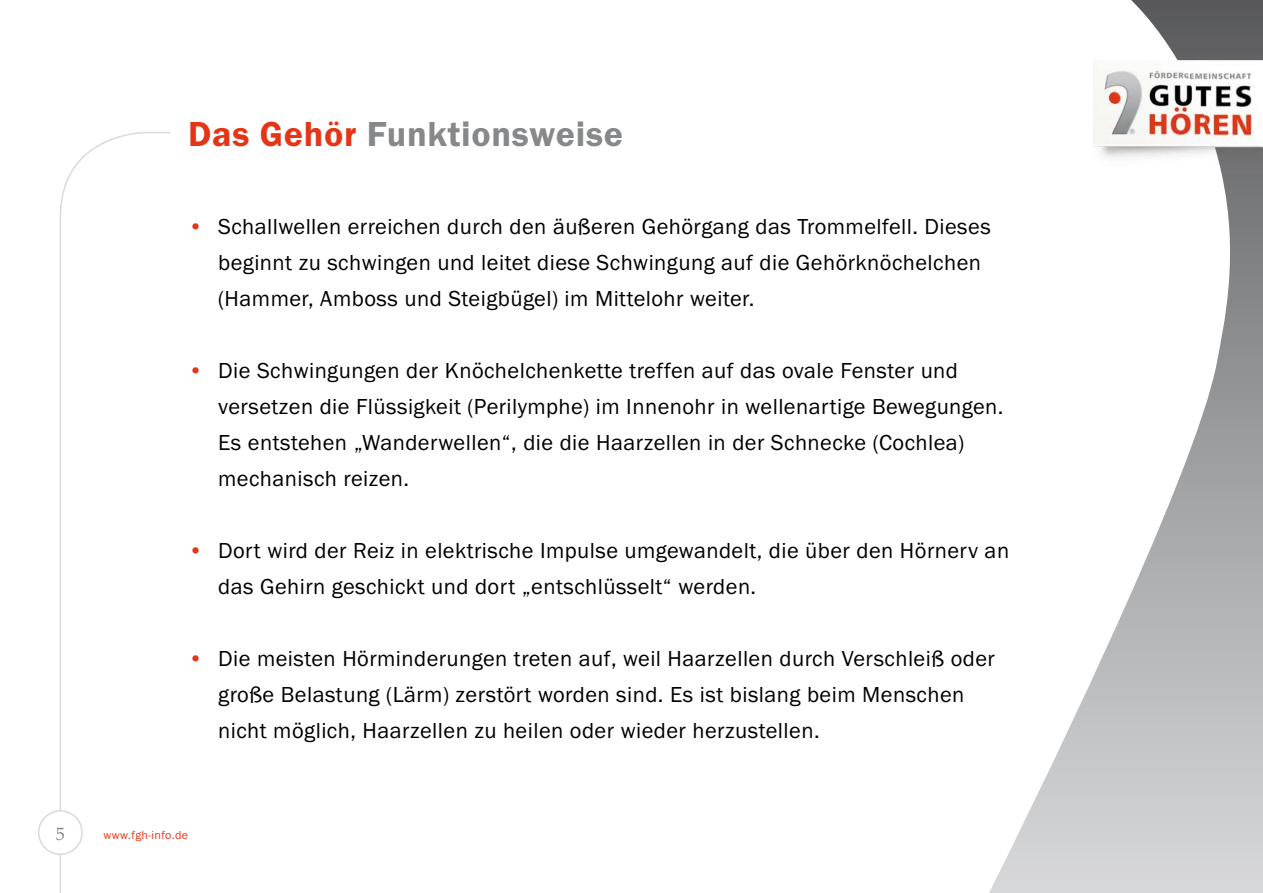
<style>
.page{position:relative;width:1263px;height:893px;background:#fff}
.page>*{position:absolute;margin:0;border:0;box-sizing:border-box;transform-origin:0 0}
.t1{font:600 36px "Franklin Gothic Itc T";letter-spacing:.02em;color:#87888a}
.t2{font:22.5px/36px "Franklin Gothic Itc T";letter-spacing:.02em;color:#000}
.t3{font:18px "Palatino";color:#87888a}
.t4{font:12px "Franklin Gothic Itc T";letter-spacing:.03em;color:#e53517}
.s1{color:#e53517}
</style>
<div class="page">
<svg style="left:59px;top:132px;width:111px;height:761px"></svg>
<svg style="left:989px;top:0;width:274px;height:893px"></svg>
<img style="left:1093px;top:60px;width:84px;height:111px">
<img style="left:1177px;top:60px;width:86px;height:111px">
<div style="left:39px;top:811px;width:43px;height:43px;background:#fff;border-radius:50%"></div>
<div style="left:38px;top:810px;width:45px;height:45px;border:2px solid #d9dadb;border-radius:50%"></div>
<h1 class="t1" style="left:188px;top:113px;width:436px"><span class="s1">Das Gehör</span> Funktionsweise</h1>
<p class="t2" style="left:218px;top:208px;width:774px;text-indent:-30px"><span class="s1">•</span> Schallwellen erreichen durch den äußeren Gehörgang das Trommelfell. Dieses beginnt zu schwingen und leitet diese Schwingung auf die Gehörknöchelchen (Hammer, Amboss und Steigbügel) im Mittelohr weiter.</p>
<p class="t2" style="left:218px;top:352px;width:787px;text-indent:-30px"><span class="s1">•</span> Die Schwingungen der Knöchelchenkette treffen auf das ovale Fenster und versetzen die Flüssigkeit (Perilymphe) im Innenohr in wellenartige Bewegungen.<br>Es entstehen „Wanderwellen“, die die Haarzellen in der Schnecke (Cochlea) mechanisch reizen.</p>
<p class="t2" style="left:218px;top:532px;width:792px;text-indent:-30px"><span class="s1">•</span> Dort wird der Reiz in elektrische Impulse umgewandelt, die über den Hörnerv an das Gehirn geschickt und dort „entschlüsselt“ werden.</p>
<p class="t2" style="left:218px;top:640px;width:778px;text-indent:-30px"><span class="s1">•</span> Die meisten Hörminderungen treten auf, weil Haarzellen durch Verschleiß oder große Belastung (Lärm) zerstört worden sind. Es ist bislang beim Menschen nicht möglich, Haarzellen zu heilen oder wieder herzustellen.</p>
<p class="t3" style="left:56px;top:819px;width:10px">5</p>
<p class="t4" style="left:103px;top:827px;width:86px">www.fgh-info.de</p>
</div>
